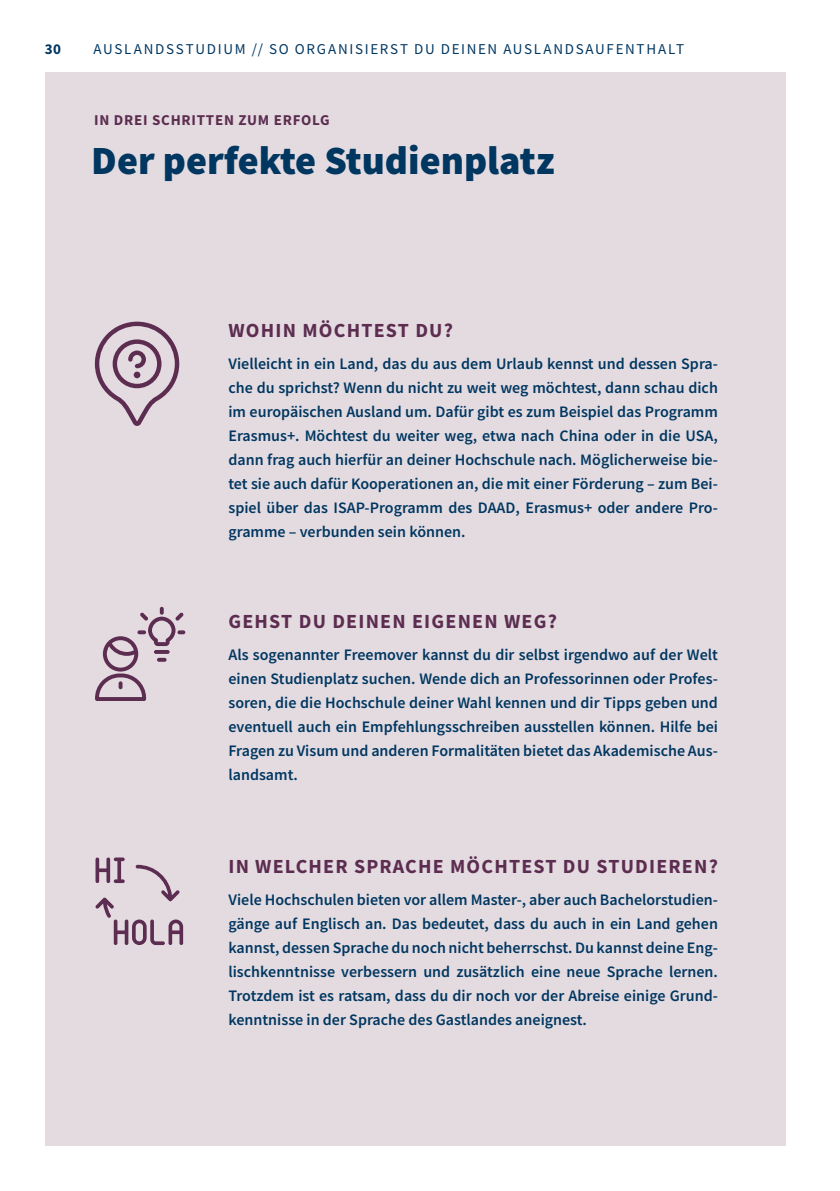
<style>
.page{position:relative;width:840px;height:1191px;background:#fff}
.page>*{position:absolute;margin:0;border:0;box-sizing:border-box;transform-origin:0 0}
.t1{font:900 40px "Source Sans Pro";color:#003761}
.t2{font:700 20px "Source Sans Pro";letter-spacing:.06em;color:#5c2d50}
.t3{font:600 16px/24px "Source Sans Pro";color:#003761;text-align:justify}
.t4{font:15px "Source Sans Pro";letter-spacing:.115em;color:#003761}
.t5{font:700 15px "Source Sans Pro";letter-spacing:.05em;color:#5c2d50}
.t6{font:700 15px "Source Sans Pro";color:#003761}
</style>
<div class="page">
<div style="left:45px;top:72px;width:740px;height:1073px;background:#e4dbe0"></div>
<svg style="left:95px;top:857px;width:88px;height:88px"></svg>
<svg style="left:95px;top:607px;width:90px;height:94px"></svg>
<svg style="left:95px;top:322px;width:84px;height:104px"></svg>
<p class="t6" style="left:45px;top:39px;width:18px">30</p>
<p class="t4" style="left:94px;top:40px;width:591px">AUSLANDSSTUDIUM // SO ORGANISIERST DU DEINEN AUSLANDSAUFENTHALT</p>
<h1 class="t5" style="left:94px;top:110px;width:237px">IN DREI SCHRITTEN ZUM ERFOLG</h1>
<h2 class="t1" style="left:91px;top:133px;width:465px">Der perfekte Studienplatz</h2>
<h3 class="t2" style="left:228px;top:316px;width:226px">WOHIN MÖCHTEST DU?</h3>
<p class="t3" style="left:228px;top:351px;width:491px">Vielleicht in ein Land, das du aus dem Urlaub kennst und dessen Spra&shy;che du sprichst? Wenn du nicht zu weit weg möchtest, dann schau dich im europäischen Ausland um. Dafür gibt es zum Beispiel das Programm Erasmus+. Möchtest du weiter weg, etwa nach China oder in die USA, dann frag auch hierfür an deiner Hochschule nach. Möglicherweise bie&shy;tet sie auch dafür Kooperationen an, die mit einer Förderung – zum Bei&shy;spiel über das ISAP-Programm des DAAD, Erasmus+ oder andere Pro&shy;gramme – verbunden sein können.</p>
<h3 class="t2" style="left:228px;top:607px;width:330px">GEHST DU DEINEN EIGENEN WEG?</h3>
<p class="t3" style="left:228px;top:642px;width:491px">Als sogenannter Freemover kannst du dir selbst irgendwo auf der Welt einen Studienplatz suchen. Wende dich an Professorinnen oder Profes&shy;soren, die die Hochschule deiner Wahl kennen und dir Tipps geben und eventuell auch ein Empfehlungsschreiben ausstellen können. Hilfe bei Fragen zu Visum und anderen Formalitäten bietet das Akademische Aus&shy;landsamt.</p>
<h3 class="t2" style="left:228px;top:852px;width:490px">IN WELCHER SPRACHE MÖCHTEST DU STUDIEREN?</h3>
<p class="t3" style="left:228px;top:887px;width:491px">Viele Hochschulen bieten vor allem Master-, aber auch Bachelorstudien&shy;gänge auf Englisch an. Das bedeutet, dass du auch in ein Land gehen kannst, dessen Sprache du noch nicht beherrschst. Du kannst deine Eng&shy;lischkenntnisse verbessern und zusätzlich eine neue Sprache lernen.<br>Trotzdem ist es ratsam, dass du dir noch vor der Abreise einige Grund&shy;kenntnisse in der Sprache des Gastlandes aneignest.</p>
</div>
